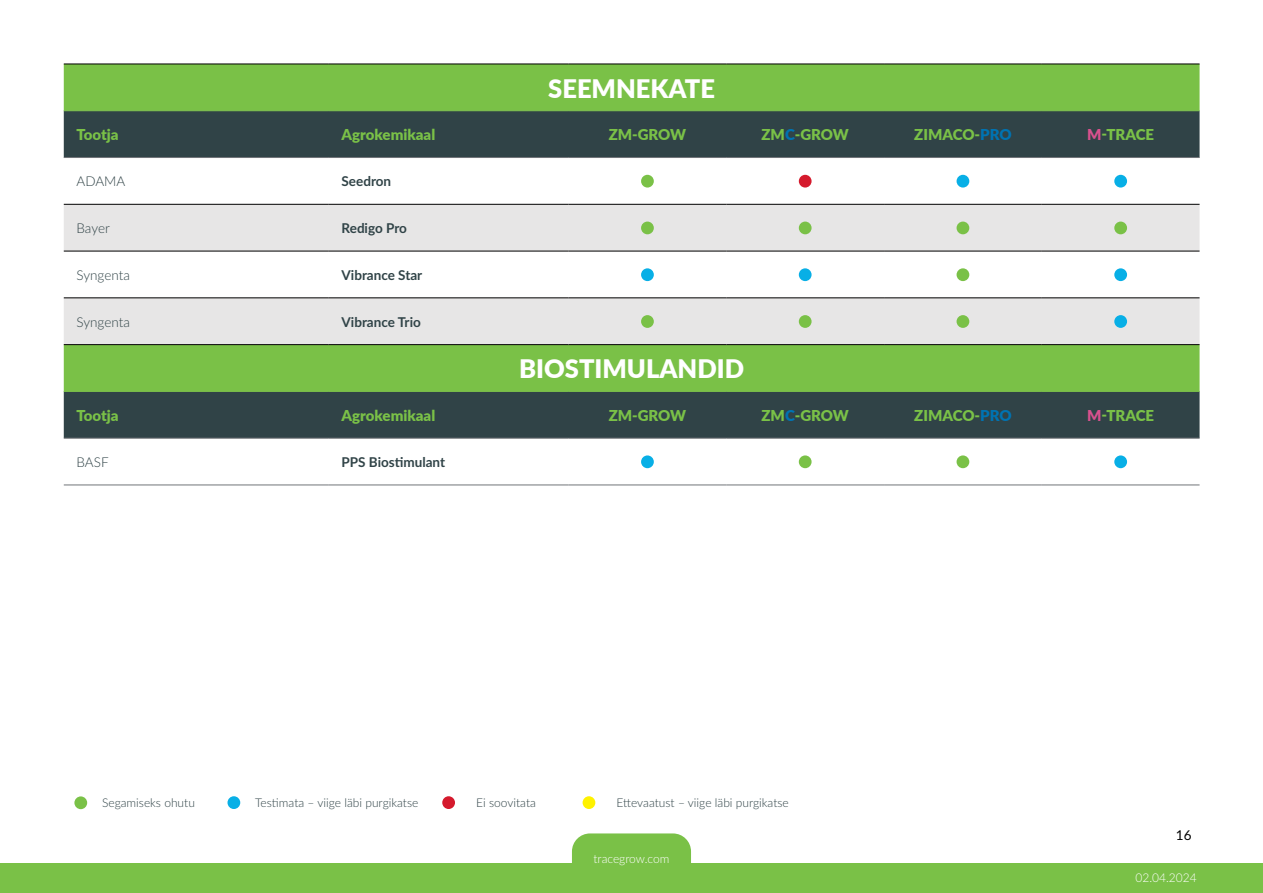
<style>
.page{position:relative;width:1263px;height:893px;background:#fff}
.page>*{position:absolute;margin:0;border:0;box-sizing:border-box;transform-origin:0 0}
.Headline{font:900 25.5px "Lato";color:#fff}
.t1{font:900 15px "Lato";color:#7ac147}
.Producer{font:700 13.5px "Lato";color:#304347}
.Producer-2{font:300 13.5px "Lato";color:#304347}
.t2{font:13.5px "Lato";color:#000}
.t3{font:300 12px "Lato";color:#304347}
.t4{font:300 12px "Lato";color:#fff}
.s1{color:#0073b2}
.s2{color:#d8518e}
</style>
<div class="page">
<div style="left:74px;top:796px;width:13px;height:13px;background:#7ac147;border-radius:50%"></div>
<div style="left:227px;top:796px;width:13px;height:13px;background:#08afe6;border-radius:50%"></div>
<div style="left:442px;top:796px;width:13px;height:13px;background:#d51a2d;border-radius:50%"></div>
<div style="left:583px;top:796px;width:12px;height:13px;background:#fff200;border-radius:50%"></div>
<div style="left:0;top:863px;width:1263px;height:30px;background:#7ac147"></div>
<svg style="left:572px;top:833px;width:119px;height:30px;background:#81c450"></svg>
<div style="left:64px;top:65px;width:1135px;height:45px;background:#7ac147"></div>
<svg style="left:64px;top:111px;width:1135px;height:327px"></svg>
<svg style="left:64px;top:205px;width:1135px;height:139px;fill:#e7e6e6"></svg>
<hr style="left:64px;top:64px;width:265px;height:1px;background:#000">
<hr style="left:329px;top:64px;width:240px;height:1px;background:#000">
<hr style="left:569px;top:64px;width:157px;height:1px;background:#000">
<hr style="left:726px;top:64px;width:158px;height:1px;background:#000">
<hr style="left:884px;top:64px;width:158px;height:1px;background:#000">
<hr style="left:1042px;top:64px;width:157px;height:1px;background:#000">
<hr style="left:64px;top:204px;width:265px;height:1px;background:#000">
<hr style="left:329px;top:204px;width:240px;height:1px;background:#000">
<hr style="left:569px;top:204px;width:157px;height:1px;background:#000">
<hr style="left:726px;top:204px;width:158px;height:1px;background:#000">
<hr style="left:884px;top:204px;width:158px;height:1px;background:#000">
<hr style="left:1042px;top:204px;width:157px;height:1px;background:#000">
<hr style="left:64px;top:251px;width:265px;height:1px;background:#000">
<hr style="left:329px;top:251px;width:240px;height:1px;background:#000">
<hr style="left:569px;top:251px;width:157px;height:1px;background:#000">
<hr style="left:726px;top:251px;width:158px;height:1px;background:#000">
<hr style="left:884px;top:251px;width:158px;height:1px;background:#000">
<hr style="left:1042px;top:251px;width:157px;height:1px;background:#000">
<hr style="left:64px;top:298px;width:265px;height:1px;background:#000">
<hr style="left:329px;top:298px;width:240px;height:1px;background:#000">
<hr style="left:569px;top:298px;width:157px;height:1px;background:#000">
<hr style="left:726px;top:298px;width:158px;height:1px;background:#000">
<hr style="left:884px;top:298px;width:158px;height:1px;background:#000">
<hr style="left:1042px;top:298px;width:157px;height:1px;background:#000">
<hr style="left:64px;top:344px;width:265px;height:1px;background:#000">
<hr style="left:329px;top:344px;width:240px;height:1px;background:#000">
<hr style="left:569px;top:344px;width:157px;height:1px;background:#000">
<hr style="left:726px;top:344px;width:158px;height:1px;background:#000">
<hr style="left:884px;top:344px;width:158px;height:1px;background:#000">
<hr style="left:1042px;top:344px;width:157px;height:1px;background:#000">
<hr style="left:64px;top:110px;width:265px;height:1px;background:#7ac147">
<hr style="left:329px;top:110px;width:240px;height:1px;background:#7ac147">
<hr style="left:569px;top:110px;width:157px;height:1px;background:#7ac147">
<hr style="left:726px;top:110px;width:158px;height:1px;background:#7ac147">
<hr style="left:884px;top:110px;width:158px;height:1px;background:#7ac147">
<hr style="left:1042px;top:110px;width:157px;height:1px;background:#7ac147">
<hr style="left:64px;top:391px;width:265px;height:1px;background:#7ac147">
<hr style="left:329px;top:391px;width:240px;height:1px;background:#7ac147">
<hr style="left:569px;top:391px;width:157px;height:1px;background:#7ac147">
<hr style="left:726px;top:391px;width:158px;height:1px;background:#7ac147">
<hr style="left:884px;top:391px;width:158px;height:1px;background:#7ac147">
<hr style="left:1042px;top:391px;width:157px;height:1px;background:#7ac147">
<hr style="left:64px;top:157px;width:265px;height:1px;background:#717479">
<hr style="left:329px;top:157px;width:240px;height:1px;background:#717479">
<hr style="left:569px;top:157px;width:157px;height:1px;background:#717479">
<hr style="left:726px;top:157px;width:158px;height:1px;background:#717479">
<hr style="left:884px;top:157px;width:158px;height:1px;background:#717479">
<hr style="left:1042px;top:157px;width:157px;height:1px;background:#717479">
<hr style="left:64px;top:438px;width:265px;height:1px;background:#717479">
<hr style="left:329px;top:438px;width:240px;height:1px;background:#717479">
<hr style="left:569px;top:438px;width:157px;height:1px;background:#717479">
<hr style="left:726px;top:438px;width:158px;height:1px;background:#717479">
<hr style="left:884px;top:438px;width:158px;height:1px;background:#717479">
<hr style="left:1042px;top:438px;width:157px;height:1px;background:#717479">
<hr style="left:64px;top:485px;width:265px;height:1px;background:#717479">
<hr style="left:329px;top:485px;width:240px;height:1px;background:#717479">
<hr style="left:569px;top:485px;width:157px;height:1px;background:#717479">
<hr style="left:726px;top:485px;width:158px;height:1px;background:#717479">
<hr style="left:884px;top:485px;width:158px;height:1px;background:#717479">
<hr style="left:1042px;top:485px;width:157px;height:1px;background:#717479">
<div style="left:641px;top:175px;width:13px;height:13px;background:#7ac147;border-radius:50%"></div>
<div style="left:799px;top:175px;width:12px;height:13px;background:#d51a2d;border-radius:50%"></div>
<div style="left:956px;top:175px;width:13px;height:13px;background:#08afe6;border-radius:50%"></div>
<div style="left:1114px;top:175px;width:13px;height:13px;background:#08afe6;border-radius:50%"></div>
<div style="left:641px;top:222px;width:13px;height:12px;background:#7ac147;border-radius:50%"></div>
<div style="left:799px;top:222px;width:12px;height:12px;background:#7ac147;border-radius:50%"></div>
<div style="left:956px;top:222px;width:13px;height:12px;background:#7ac147;border-radius:50%"></div>
<div style="left:1114px;top:222px;width:13px;height:12px;background:#7ac147;border-radius:50%"></div>
<div style="left:641px;top:268px;width:13px;height:13px;background:#08afe6;border-radius:50%"></div>
<div style="left:799px;top:268px;width:12px;height:13px;background:#08afe6;border-radius:50%"></div>
<div style="left:956px;top:268px;width:13px;height:13px;background:#7ac147;border-radius:50%"></div>
<div style="left:1114px;top:268px;width:13px;height:13px;background:#08afe6;border-radius:50%"></div>
<div style="left:641px;top:315px;width:13px;height:13px;background:#7ac147;border-radius:50%"></div>
<div style="left:799px;top:315px;width:12px;height:13px;background:#7ac147;border-radius:50%"></div>
<div style="left:956px;top:315px;width:13px;height:13px;background:#7ac147;border-radius:50%"></div>
<div style="left:1114px;top:315px;width:13px;height:13px;background:#08afe6;border-radius:50%"></div>
<div style="left:641px;top:455px;width:13px;height:13px;background:#08afe6;border-radius:50%"></div>
<div style="left:799px;top:455px;width:12px;height:13px;background:#7ac147;border-radius:50%"></div>
<div style="left:956px;top:455px;width:13px;height:13px;background:#7ac147;border-radius:50%"></div>
<div style="left:1114px;top:455px;width:13px;height:13px;background:#08afe6;border-radius:50%"></div>
<p class="Headline" style="left:548px;top:69px;width:168px">SEEMNEKATE</p>
<p class="t1" style="left:77px;top:123px;width:44px">Tootja</p>
<p class="t1" style="left:342px;top:123px;width:95px">Agrokemikaal</p>
<p class="t1" style="left:609px;top:123px;width:79px">ZM-GROW</p>
<p class="t1" style="left:761px;top:123px;width:89px">ZM<span class="s1">C</span>-GROW</p>
<p class="t1" style="left:914px;top:123px;width:99px">ZIMACO-<span class="s1">PRO</span></p>
<p class="t1" style="left:1087px;top:123px;width:68px"><span class="s2">M</span>-TRACE</p>
<p class="Producer-2" style="left:77px;top:172px;width:50px">ADAMA</p>
<p class="Producer" style="left:342px;top:171px;width:51px">Seedron</p>
<p class="Producer-2" style="left:77px;top:219px;width:35px">Bayer</p>
<p class="Producer" style="left:342px;top:218px;width:67px">Redigo Pro</p>
<p class="Producer-2" style="left:77px;top:266px;width:55px">Syngenta</p>
<p class="Producer" style="left:342px;top:265px;width:82px">Vibrance Star</p>
<p class="Producer-2" style="left:77px;top:312px;width:55px">Syngenta</p>
<p class="Producer" style="left:342px;top:312px;width:81px">Vibrance Trio</p>
<p class="Headline" style="left:519px;top:350px;width:226px">BIOSTIMULANDID</p>
<p class="t1" style="left:77px;top:404px;width:44px">Tootja</p>
<p class="t1" style="left:342px;top:404px;width:95px">Agrokemikaal</p>
<p class="t1" style="left:609px;top:404px;width:79px">ZM-GROW</p>
<p class="t1" style="left:761px;top:404px;width:89px">ZM<span class="s1">C</span>-GROW</p>
<p class="t1" style="left:914px;top:404px;width:99px">ZIMACO-<span class="s1">PRO</span></p>
<p class="t1" style="left:1087px;top:404px;width:68px"><span class="s2">M</span>-TRACE</p>
<p class="Producer-2" style="left:77px;top:453px;width:34px">BASF</p>
<p class="Producer" style="left:342px;top:452px;width:105px">PPS Biostimulant</p>
<p class="t3" style="left:102px;top:795px;width:94px">Segamiseks ohutu</p>
<p class="t3" style="left:255px;top:795px;width:165px">Testimata – viige läbi purgikatse</p>
<p class="t3" style="left:476px;top:795px;width:61px">Ei soovitata</p>
<p class="t3" style="left:617px;top:795px;width:174px">Ettevaatust – viige läbi purgikatse</p>
<p class="t4" style="left:593px;top:850px;width:77px">tracegrow.com</p>
<p class="t2" style="left:1176px;top:825px;width:17px">16</p>
<p class="t4" style="left:1135px;top:870px;width:63px">02.04.2024</p>
</div>
